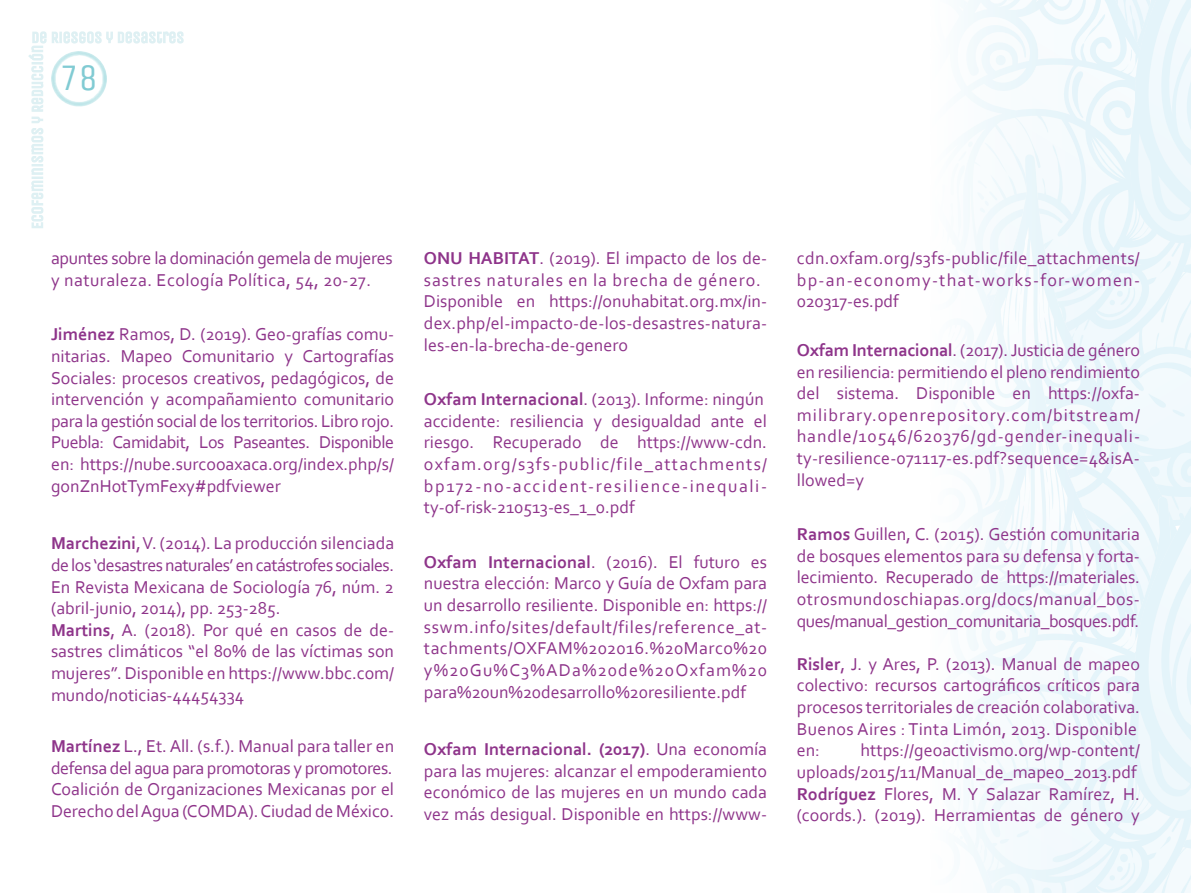
<style>
.page{position:relative;width:1191px;height:893px;background:#fff}
.page>*{position:absolute;margin:0;border:0;box-sizing:border-box;transform-origin:0 0}
.t1{font:37.5px "Unica One";color:#81cbd3}
.t2{font:18px/21.6px "Corbel";color:#8e348a;text-align:justify}
.t3{font:18px/21.6px "Corbel";letter-spacing:-.02em;color:#8e348a}
.s1{font-weight:700}
</style>
<div class="page">
<svg style="left:964px;top:0;width:227px;height:893px"></svg>
<svg style="left:28px;top:31px;width:156px;height:197px"></svg>
<h1 class="t1" style="left:60px;top:56px;width:40px">78</h1>
<p class="t3" style="left:51px;top:247px;width:343px">apuntes sobre la dominación gemela de mujeres y naturaleza. Ecología Política, 54, 20-27.</p>
<p class="t2" style="left:51px;top:323px;width:345px"><span class="s1">Jiménez</span> Ramos, D. (2019). Geo-grafías comu&shy;nitarias. Mapeo Comunitario y Cartografías Sociales: procesos creativos, pedagógicos, de intervención y acompañamiento comunitario para la gestión social de los territorios. Libro rojo.<br>Puebla: Camidabit, Los Paseantes. Disponible en: https://nube.surcooaxaca.org/index.php/s/ gonZnHotTymFexy#pdfviewer</p>
<p class="t2" style="left:51px;top:532px;width:345px;text-align:left"><span class="s1">Marchezini</span>, V. (2014). La producción silenciada de los ‘desastres naturales’ en catástrofes sociales.<br>En Revista Mexicana de Sociología 76, núm. 2 (abril-junio, 2014), pp. 253-285.<br><span class="s1">Martins</span>, A. (2018). Por qué en casos de de&shy;sastres climáticos “el 80% de las víctimas son mujeres”. Disponible en https://www.bbc.com/ mundo/noticias-44454334</p>
<p class="t2" style="left:51px;top:735px;width:345px"><span class="s1">Martínez</span> L., Et. All. (s.f.). Manual para taller en defensa del agua para promotoras y promotores.<br>Coalición de Organizaciones Mexicanas por el Derecho del Agua (COMDA). Ciudad de México.</p>
<p class="t2" style="left:424px;top:247px;width:345px;text-align:left"><span class="s1">ONU HABITAT</span>. (2019). El impacto de los de&shy;sastres naturales en la brecha de género.<br>Disponible en https://onuhabitat.org.mx/in&shy;dex.php/el-impacto-de-los-desastres-natura&shy;les-en-la-brecha-de-genero</p>
<p class="t2" style="left:424px;top:388px;width:345px;text-align:left"><span class="s1">Oxfam Internacional</span>. (2013). Informe: ningún accidente: resiliencia y desigualdad ante el riesgo. Recuperado de https://www-cdn. oxfam.org/s3fs-public/file_attachments/ bp172-no-accident-resilience-inequali&shy;ty-of-risk-210513-es_1_0.pdf</p>
<p class="t2" style="left:424px;top:551px;width:345px"><span class="s1">Oxfam Internacional</span>. (2016). El futuro es nuestra elección: Marco y Guía de Oxfam para un desarrollo resiliente. Disponible en: https:// sswm.info/sites/default/files/reference_at&shy;tachments/OXFAM%202016.%20Marco%20 y%20Gu%C3%ADa%20de%20Oxfam%20 para%20un%20desarrollo%20resiliente.pdf</p>
<p class="t2" style="left:424px;top:738px;width:345px"><span class="s1">Oxfam Internacional. (2017)</span>. Una economía para las mujeres: alcanzar el empoderamiento económico de las mujeres en un mundo cada vez más desigual. Disponible en https://www-</p>
<p class="t2" style="left:797px;top:247px;width:345px">cdn.oxfam.org/s3fs-public/file_attachments/ bp-an-economy-that-works-for-women-020317-es.pdf</p>
<p class="t2" style="left:797px;top:339px;width:345px"><span class="s1">Oxfam Internacional</span>. (2017). Justicia de género en resiliencia: permitiendo el pleno rendimiento del sistema. Disponible en https://oxfa&shy;milibrary.openrepository.com/bitstream/ handle/10546/620376/gd-gender-inequali&shy;ty-resilience-071117-es.pdf?sequence=4&amp;isA&shy;llowed=y</p>
<p class="t2" style="left:797px;top:523px;width:345px"><span class="s1">Ramos</span> Guillen, C. (2015). Gestión comunitaria de bosques elementos para su defensa y forta&shy;lecimiento. Recuperado de https://materiales. otrosmundoschiapas.org/docs/manual_bos&shy;ques/manual_gestion_comunitaria_bosques.pdf.</p>
<p class="t2" style="left:797px;top:653px;width:345px;text-align:left"><span class="s1">Risler</span>, J. y Ares, P. (2013). Manual de mapeo colectivo: recursos cartográficos críticos para procesos territoriales de creación colaborativa.<br>Buenos Aires : Tinta Limón, 2013. Disponible en:</p>
<p class="t2" style="left:797px;top:739px;width:344px;text-align:left;text-indent:64px">https://geoactivismo.org/wp-content/ uploads/2015/11/Manual_de_mapeo_2013.pdf <span class="s1">Rodríguez</span> Flores, M. Y Salazar Ramírez, H. (coords.). (2019). Herramientas de género y</p>
</div>
